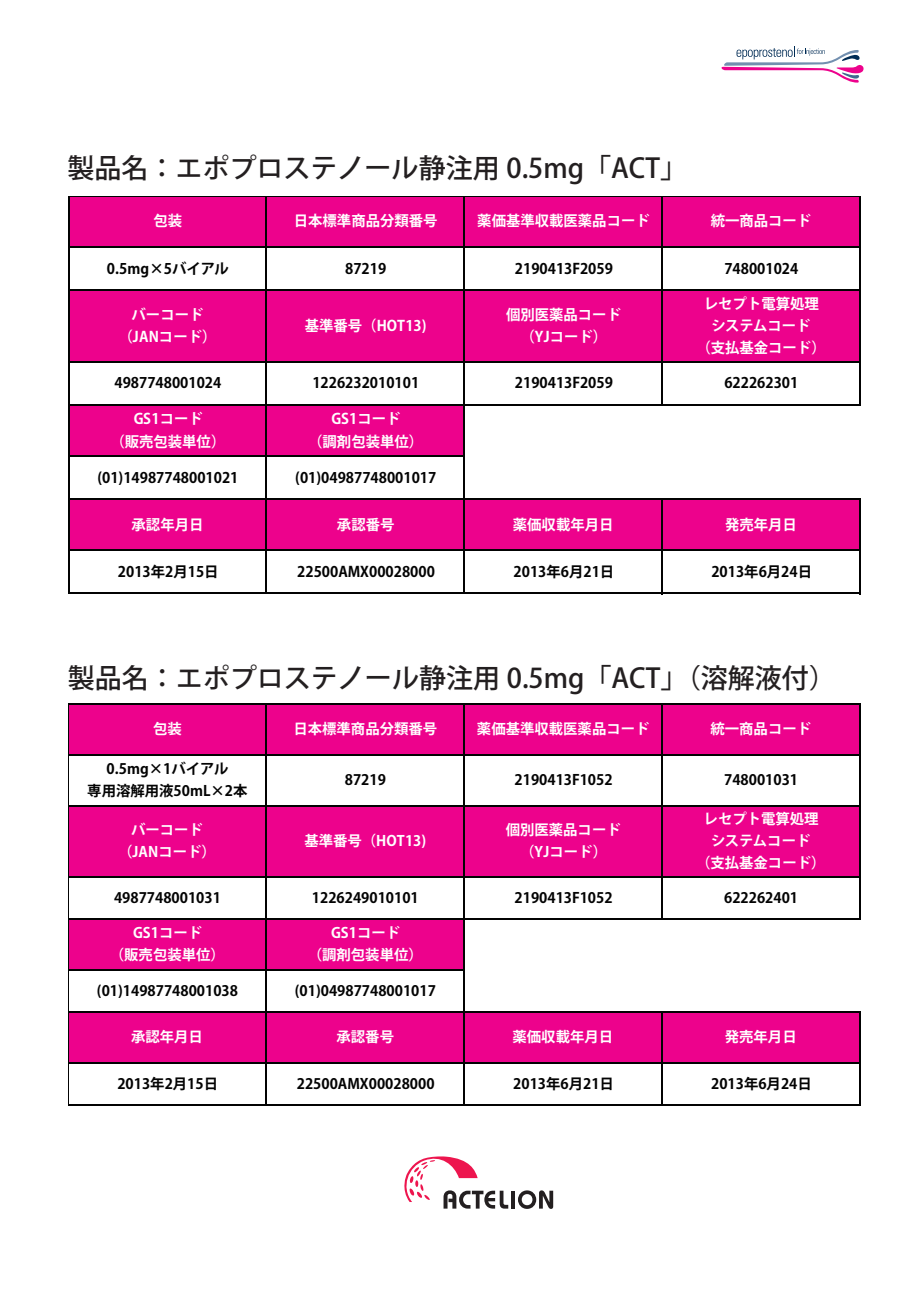
<style>
.page{position:relative;width:919px;height:1289px;background:#fff}
.page>*{position:absolute;margin:0;border:0;box-sizing:border-box;transform-origin:0 0}
.t1{font:500 27px "Koz Go Pro";color:#231f20}
.t2{font:700 14.55px "Koz Go Pro";color:#030303}
.t3{font:700 14.55px/22.2px "Koz Go Pro";color:#fff;text-align:center}
.t4{font:700 14.4px/21.9px "Koz Go Pro";color:#030303;text-align:center}
.t5{font:700 14.4px/21.9px "Koz Go Pro";color:#fff;text-align:center}
.t6{font:700 14.25px "Koz Go Pro";color:#fff}
</style>
<div class="page">
<hr style="left:511px;top:1190px;width:4px;height:18px;background:#231f20">
<svg style="left:518px;top:1190px;width:35px;height:18px"></svg>
<svg style="left:404px;top:1156px;width:104px;height:52px"></svg>
<svg style="left:721px;top:47px;width:142px;height:36px"></svg>
<div style="left:69px;top:197px;width:791px;height:51px;background:#ed028c"></div>
<div style="left:69px;top:290px;width:791px;height:73px;background:#ed028c"></div>
<div style="left:69px;top:405px;width:396px;height:52px;background:#ed028c"></div>
<div style="left:69px;top:499px;width:791px;height:52px;background:#ed028c"></div>
<hr style="left:661px;top:197px;width:1px;height:209px;background:#030303">
<hr style="left:859px;top:197px;width:1px;height:209px;background:#030303">
<hr style="left:69px;top:196px;width:1px;height:398px;background:#030303">
<hr style="left:266px;top:197px;width:1px;height:397px;background:#030303">
<hr style="left:463px;top:197px;width:2px;height:397px;background:#030303">
<hr style="left:661px;top:500px;width:1px;height:94px;background:#030303">
<hr style="left:859px;top:500px;width:1px;height:94px;background:#030303">
<hr style="left:69px;top:196px;width:791px;height:1px;background:#030303">
<hr style="left:69px;top:246px;width:791px;height:2px;background:#030303">
<hr style="left:69px;top:289px;width:791px;height:2px;background:#030303">
<hr style="left:69px;top:361px;width:791px;height:2px;background:#030303">
<hr style="left:69px;top:404px;width:791px;height:2px;background:#030303">
<hr style="left:69px;top:455px;width:396px;height:2px;background:#030303">
<hr style="left:69px;top:498px;width:791px;height:2px;background:#030303">
<hr style="left:69px;top:550px;width:791px;height:1px;background:#030303">
<hr style="left:69px;top:592px;width:791px;height:2px;background:#030303">
<div style="left:69px;top:704px;width:791px;height:51px;background:#ed028c"></div>
<div style="left:69px;top:805px;width:791px;height:72px;background:#ed028c"></div>
<div style="left:69px;top:919px;width:395px;height:51px;background:#ed028c"></div>
<div style="left:69px;top:1012px;width:791px;height:51px;background:#ed028c"></div>
<hr style="left:661px;top:704px;width:1px;height:215px;background:#030303">
<hr style="left:859px;top:704px;width:1px;height:215px;background:#030303">
<hr style="left:68px;top:704px;width:1px;height:401px;background:#030303">
<hr style="left:265px;top:704px;width:2px;height:401px;background:#030303">
<hr style="left:463px;top:704px;width:1px;height:401px;background:#030303">
<hr style="left:661px;top:1012px;width:1px;height:93px;background:#030303">
<hr style="left:859px;top:1012px;width:1px;height:93px;background:#030303">
<hr style="left:69px;top:704px;width:791px;height:1px;background:#030303">
<hr style="left:69px;top:753px;width:791px;height:2px;background:#030303">
<hr style="left:69px;top:805px;width:791px;height:1px;background:#030303">
<hr style="left:69px;top:876px;width:791px;height:1px;background:#030303">
<hr style="left:69px;top:918px;width:791px;height:1px;background:#030303">
<hr style="left:69px;top:969px;width:395px;height:1px;background:#030303">
<hr style="left:69px;top:1011px;width:791px;height:1px;background:#030303">
<hr style="left:69px;top:1062px;width:791px;height:1px;background:#030303">
<hr style="left:69px;top:1104px;width:791px;height:1px;background:#030303">
<p class="t1" style="left:67px;top:150px;width:621px">製品名：エポプロステノール静注用 0.5mg「ACT」</p>
<p class="t3" style="left:153px;top:211px;width:30px">包装</p>
<p class="t3" style="left:294px;top:211px;width:145px">日本標準商品分類番号</p>
<p class="t3" style="left:477px;top:211px;width:174px">薬価基準収載医薬品コード</p>
<p class="t3" style="left:710px;top:211px;width:102px">統一商品コード</p>
<p class="t2" style="left:107px;top:259px;width:123px">0.5mg×5バイアル</p>
<p class="t2" style="left:345px;top:259px;width:43px">87219</p>
<p class="t2" style="left:515px;top:259px;width:99px">2190413F2059</p>
<p class="t2" style="left:724px;top:259px;width:75px">748001024</p>
<p class="t3" style="left:119px;top:304px;width:99px">バーコード（JANコード）</p>
<p class="t3" style="left:305px;top:315px;width:123px">基準番号（HOT13)</p>
<p class="t3" style="left:506px;top:304px;width:116px">個別医薬品コード（YJコード）</p>
<p class="t3" style="left:696px;top:293px;width:131px">レセプト電算処理システムコード<br>（支払基金コード）</p>
<p class="t2" style="left:114px;top:374px;width:108px">4987748001024</p>
<p class="t2" style="left:312px;top:374px;width:108px">1226232010101</p>
<p class="t2" style="left:515px;top:374px;width:99px">2190413F2059</p>
<p class="t2" style="left:724px;top:374px;width:75px">622262301</p>
<p class="t3" style="left:110px;top:409px;width:116px">GS1コード<br>（販売包装単位）</p>
<p class="t3" style="left:308px;top:409px;width:116px">GS1コード<br>（調剤包装単位）</p>
<p class="t2" style="left:97px;top:468px;width:143px">(01)14987748001021</p>
<p class="t2" style="left:295px;top:468px;width:143px">(01)04987748001017</p>
<p class="t3" style="left:132px;top:514px;width:73px">承認年月日</p>
<p class="t3" style="left:337px;top:514px;width:59px">承認番号</p>
<p class="t3" style="left:513px;top:514px;width:102px">薬価収載年月日</p>
<p class="t3" style="left:725px;top:514px;width:73px">発売年月日</p>
<p class="t2" style="left:118px;top:562px;width:102px">2013年2月15日</p>
<p class="t2" style="left:297px;top:562px;width:139px">22500AMX00028000</p>
<p class="t2" style="left:513px;top:562px;width:102px">2013年6月21日</p>
<p class="t2" style="left:711px;top:562px;width:102px">2013年6月24日</p>
<p class="t6" style="left:105px;top:433px;width:115px">（販売包装単位）</p>
<p class="t1" style="left:68px;top:661px;width:769px">製品名：エポプロステノール静注用 0.5mg「ACT」（溶解液付）</p>
<p class="t5" style="left:153px;top:718px;width:30px">包装</p>
<p class="t5" style="left:293px;top:718px;width:145px">日本標準商品分類番号</p>
<p class="t5" style="left:477px;top:718px;width:174px">薬価基準収載医薬品コード</p>
<p class="t5" style="left:710px;top:718px;width:102px">統一商品コード</p>
<p class="t4" style="left:87px;top:758px;width:162px">0.5mg×1バイアル<br>専用溶解用液50mL×2本</p>
<p class="t4" style="left:345px;top:769px;width:43px">87219</p>
<p class="t4" style="left:514px;top:769px;width:99px">2190413F1052</p>
<p class="t4" style="left:724px;top:769px;width:75px">748001031</p>
<p class="t5" style="left:118px;top:819px;width:99px">バーコード（JANコード）</p>
<p class="t5" style="left:304px;top:830px;width:123px">基準番号（HOT13)</p>
<p class="t5" style="left:505px;top:819px;width:116px">個別医薬品コード（YJコード）</p>
<p class="t5" style="left:696px;top:808px;width:131px">レセプト電算処理システムコード<br>（支払基金コード）</p>
<p class="t4" style="left:114px;top:887px;width:108px">4987748001031</p>
<p class="t4" style="left:312px;top:887px;width:108px">1226249010101</p>
<p class="t4" style="left:514px;top:887px;width:99px">2190413F1052</p>
<p class="t4" style="left:724px;top:887px;width:75px">622262401</p>
<p class="t5" style="left:110px;top:923px;width:116px">GS1コード<br>（販売包装単位）</p>
<p class="t5" style="left:308px;top:923px;width:116px">GS1コード<br>（調剤包装単位）</p>
<p class="t4" style="left:97px;top:980px;width:143px">(01)14987748001038</p>
<p class="t4" style="left:295px;top:980px;width:143px">(01)04987748001017</p>
<p class="t5" style="left:131px;top:1026px;width:73px">承認年月日</p>
<p class="t5" style="left:336px;top:1026px;width:59px">承認番号</p>
<p class="t5" style="left:512px;top:1026px;width:102px">薬価収載年月日</p>
<p class="t5" style="left:724px;top:1026px;width:73px">発売年月日</p>
<p class="t4" style="left:117px;top:1073px;width:102px">2013年2月15日</p>
<p class="t4" style="left:297px;top:1073px;width:139px">22500AMX00028000</p>
<p class="t4" style="left:513px;top:1073px;width:102px">2013年6月21日</p>
<p class="t4" style="left:711px;top:1073px;width:102px">2013年6月24日</p>
</div>
